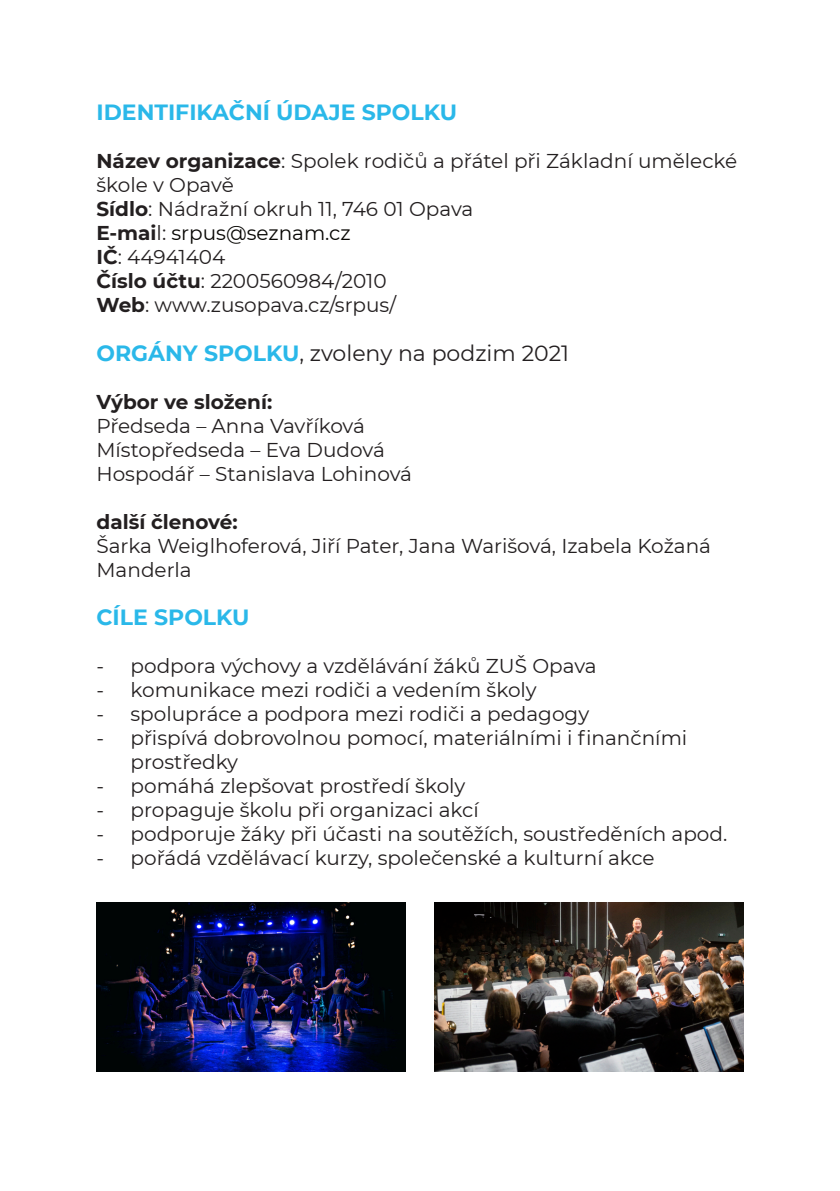
<style>
.page{position:relative;width:840px;height:1191px;background:#fff}
.page>*{position:absolute;margin:0;border:0;box-sizing:border-box;transform-origin:0 0}
.t1{font:700 22px "Montserrat";color:#2ab8e9}
.t2{font:22px "Montserrat";color:#231f20}
.t3{font:20px/24px "Montserrat";color:#231f20}
.t4{font:700 20px "Montserrat";color:#231f20}
.s1{font-weight:700}
.s2{color:#080704}
.s3{font-weight:700;color:#2ab8e9}
</style>
<div class="page">
<img style="left:96px;top:903px;width:309px;height:168px">
<img style="left:434px;top:903px;width:309px;height:168px">
<p class="t1" style="left:96px;top:99px;width:362px">IDENTIFIKAČNÍ ÚDAJE SPOLKU</p>
<p class="t3" style="left:96px;top:149px;width:641px"><span class="s1">Název organizace</span>: Spolek rodičů a přátel při Základní umělecké škole v Opavě<br><span class="s1">Sídlo</span>: Nádražní okruh 11, 746 01 Opava<br><span class="s1">E-mai</span>l: <span class="s2">srpus@seznam.cz<br></span><span class="s1">IČ</span>: 44941404<br><span class="s1">Číslo účtu</span>: 2200560984/2010<br><span class="s1">Web</span>: www.zusopava.cz/srpus/</p>
<p class="t2" style="left:96px;top:339px;width:474px"><span class="s3">ORGÁNY SPOLKU</span>, zvoleny na podzim 2021</p>
<p class="t4" style="left:96px;top:389px;width:177px">Výbor ve složení:</p>
<p class="t3" style="left:96px;top:413px;width:317px">Předseda – Anna Vavříková<br>Místopředseda – Eva Dudová<br>Hospodář – Stanislava Lohinová</p>
<p class="t4" style="left:96px;top:509px;width:143px">další členové:</p>
<p class="t3" style="left:96px;top:533px;width:615px">Šarka Weiglhoferová, Jiří Pater, Jana Warišová, Izabela Kožaná<br>Manderla</p>
<p class="t1" style="left:96px;top:603px;width:155px">CÍLE SPOLKU</p>
<p class="t3" style="left:96px;top:653px;width:501px">- podpora výchovy a vzdělávání žáků ZUŠ Opava</p>
<p class="t3" style="left:96px;top:677px;width:441px">- komunikace mezi rodiči a vedením školy</p>
<p class="t3" style="left:96px;top:701px;width:494px">- spolupráce a podpora mezi rodiči a pedagogy</p>
<p class="t3" style="left:130px;top:725px;width:558px;text-indent:-34px">- přispívá dobrovolnou pomocí, materiálními i finančními prostředky</p>
<p class="t3" style="left:96px;top:773px;width:370px">- pomáhá zlepšovat prostředí školy</p>
<p class="t3" style="left:96px;top:797px;width:383px">- propaguje školu při organizaci akcí</p>
<p class="t3" style="left:96px;top:821px;width:632px">- podporuje žáky při účasti na soutěžích, soustředěních apod.</p>
<p class="t3" style="left:96px;top:845px;width:559px">- pořádá vzdělávací kurzy, společenské a kulturní akce</p>
</div>
